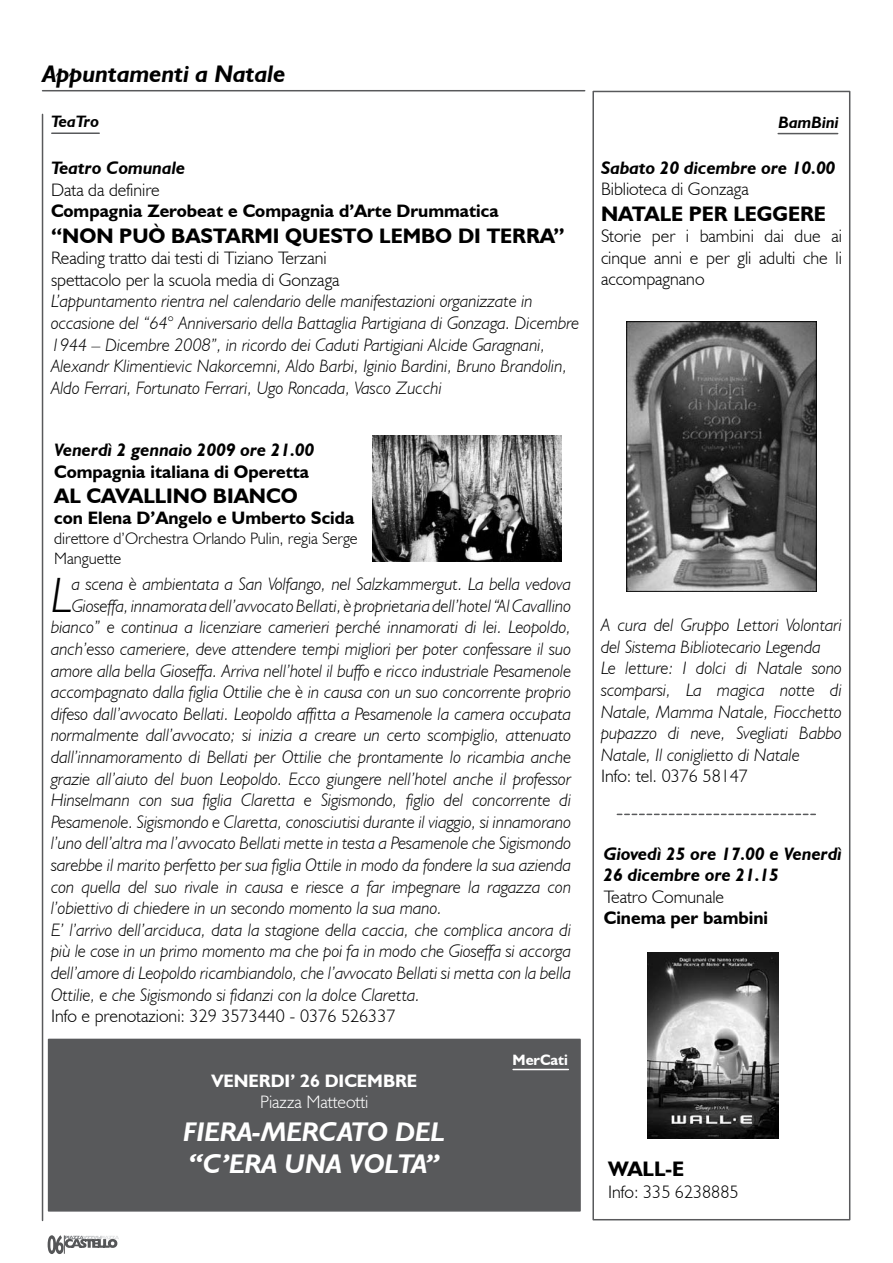
<style>
.page{position:relative;width:893px;height:1263px;background:#fff}
.page>*{position:absolute;margin:0;border:0;box-sizing:border-box;transform-origin:0 0}
.t1{font:italic 300 49.65px "Humanist 521 BT";color:#000}
.t2{font:italic 700 27px/32.4px "Humanist 521 BT";color:#fff}
.t3{font:italic 700 24px "Humanist 521 BT";color:#000}
.t4{font:700 21px "Humanist 521 BT";color:#000}
.t5{font:italic 300 18px/21.6px "Humanist 521 BT";color:#000}
.t6{font:300 18px/21.6px "Humanist 521 BT";color:#000;text-align:justify}
.t7{font:700 18px "Humanist 521 BT";color:#000}
.t8{font:italic 700 18px/21.6px "Humanist 521 BT";color:#000}
.t9{font:700 18px "Humanist 521 BT";color:#fff}
.t10{font:300 18px "Humanist 521 BT";color:#fff}
.t11{font:300 16.5px/19.8px "Humanist 521 BT";color:#000}
.t12{font:italic 700 16.5px "Humanist 521 BT";color:#000}
.t13{font:700 15px "Humanist 521 BT";color:#fff}
</style>
<div class="page">
<div style="left:592px;top:91px;width:258px;height:1129px;background:#fff;border:2px solid #58595b"></div>
<svg style="left:48px;top:1235px;width:71px;height:19px"></svg>
<hr style="left:43px;top:90px;width:542px;height:1px;background:#58595b">
<hr style="left:42px;top:114px;width:1px;height:1106px;background:#58595b">
<img style="left:648px;top:952px;width:130px;height:186px">
<svg style="left:617px;top:814px;width:198px;height:1px"></svg>
<img style="left:626px;top:321px;width:191px;height:270px">
<img style="left:373px;top:435px;width:188px;height:126px">
<hr style="left:52px;top:132px;width:47px;height:2px;background:#58595b">
<hr style="left:778px;top:133px;width:60px;height:1px;background:#58595b">
<div style="left:48px;top:1039px;width:533px;height:172px;background:#58595b"></div>
<hr style="left:513px;top:1069px;width:55px;height:1px;background:#fff">
<h3 class="t3" style="left:43px;top:59px;width:245px">Appuntamenti a Natale</h3>
<p class="t12" style="left:51px;top:111px;width:50px">TeaTro</p>
<p class="t12" style="left:778px;top:112px;width:62px">BamBini</p>
<p class="t8" style="left:51px;top:157px;width:136px">Teatro Comunale</p>
<p class="t6" style="left:51px;top:179px;width:110px">Data da definire</p>
<p class="t7" style="left:51px;top:200px;width:449px">Compagnia Zerobeat e Compagnia d’Arte Drummatica</p>
<p class="t4" style="left:51px;top:222px;width:515px">“NON PUÒ BASTARMI QUESTO LEMBO DI TERRA”</p>
<p class="t6" style="left:51px;top:247px;width:290px">Reading tratto dai testi di Tiziano Terzani spettacolo per la scuola media di Gonzaga</p>
<p class="t5" style="left:51px;top:290px;width:530px">L’appuntamento rientra nel calendario delle manifestazioni organizzate in occasione del “64° Anniversario della Battaglia Partigiana di Gonzaga. Dicembre 1944 – Dicembre 2008”, in ricordo dei Caduti Partigiani Alcide Garagnani, Alexandr Klimentievic Nakorcemni, Aldo Barbi, Iginio Bardini, Bruno Brandolin, Aldo Ferrari, Fortunato Ferrari, Ugo Roncada, Vasco Zucchi</p>
<p class="t8" style="left:54px;top:439px;width:262px">Venerdì 2 gennaio 2009 ore 21.00</p>
<p class="t7" style="left:54px;top:460px;width:257px">Compagnia italiana di Operetta</p>
<p class="t4" style="left:54px;top:482px;width:245px">AL CAVALLINO BIANCO</p>
<p class="t7" style="left:54px;top:507px;width:302px">con Elena D’Angelo e Umberto Scida</p>
<p class="t11" style="left:54px;top:528px;width:305px">direttore d’Orchestra Orlando Pulin, regia Serge<br>Manguette</p>
<h1 class="t1" style="left:51px;top:565px;width:22px">L</h1>
<p class="t5" style="left:72px;top:573px;width:501px">a scena è ambientata a San Volfango, nel Salzkammergut. La bella vedova</p>
<p class="t5" style="left:72px;top:595px;width:501px">Gioseffa, innamorata dell’avvocato Bellati, è proprietaria dell’hotel “Al Cavallino</p>
<p class="t5" style="left:51px;top:616px;width:522px">bianco” e continua a licenziare camerieri perché innamorati di lei. Leopoldo,</p>
<p class="t5" style="left:51px;top:638px;width:522px">anch’esso cameriere, deve attendere tempi migliori per poter confessare il suo</p>
<p class="t5" style="left:51px;top:659px;width:522px">amore alla bella Gioseffa. Arriva nell’hotel il buffo e ricco industriale Pesamenole</p>
<p class="t5" style="left:51px;top:681px;width:522px">accompagnato dalla figlia Ottilie che è in causa con un suo concorrente proprio</p>
<p class="t5" style="left:51px;top:703px;width:522px">difeso dall’avvocato Bellati. Leopoldo affitta a Pesamenole la camera occupata</p>
<p class="t5" style="left:51px;top:724px;width:522px">normalmente dall’avvocato; si inizia a creare un certo scompiglio, attenuato</p>
<p class="t5" style="left:51px;top:746px;width:522px">dall’innamoramento di Bellati per Ottilie che prontamente lo ricambia anche</p>
<p class="t5" style="left:51px;top:767px;width:522px">grazie all’aiuto del buon Leopoldo. Ecco giungere nell’hotel anche il professor</p>
<p class="t5" style="left:51px;top:789px;width:522px">Hinselmann con sua figlia Claretta e Sigismondo, figlio del concorrente di</p>
<p class="t5" style="left:51px;top:811px;width:522px">Pesamenole. Sigismondo e Claretta, conosciutisi durante il viaggio, si innamorano</p>
<p class="t5" style="left:51px;top:832px;width:522px">l’uno dell’altra ma l’avvocato Bellati mette in testa a Pesamenole che Sigismondo</p>
<p class="t5" style="left:51px;top:854px;width:522px">sarebbe il marito perfetto per sua figlia Ottile in modo da fondere la sua azienda</p>
<p class="t5" style="left:51px;top:875px;width:522px">con quella del suo rivale in causa e riesce a far impegnare la ragazza con</p>
<p class="t5" style="left:51px;top:897px;width:393px">l’obiettivo di chiedere in un secondo momento la sua mano.</p>
<p class="t5" style="left:51px;top:919px;width:522px">E’ l’arrivo dell’arciduca, data la stagione della caccia, che complica ancora di</p>
<p class="t5" style="left:51px;top:940px;width:522px">più le cose in un primo momento ma che poi fa in modo che Gioseffa si accorga</p>
<p class="t5" style="left:51px;top:962px;width:522px">dell’amore di Leopoldo ricambiandolo, che l’avvocato Bellati si metta con la bella</p>
<p class="t5" style="left:51px;top:983px;width:370px">Ottilie, e che Sigismondo si fidanzi con la dolce Claretta.</p>
<p class="t6" style="left:51px;top:1005px;width:346px">Info e prenotazioni: 329 3573440 - 0376 526337</p>
<p class="t9" style="left:211px;top:1069px;width:207px">VENERDI’ 26 DICEMBRE</p>
<p class="t10" style="left:260px;top:1091px;width:109px">Piazza Matteotti</p>
<h2 class="t2" style="left:183px;top:1114px;width:263px">FIERA-MERCATO DEL “C’ERA UNA VOLTA”</h2>
<p class="t13" style="left:512px;top:1050px;width:57px">MerCati</p>
<p class="t8" style="left:601px;top:156px;width:236px">Sabato 20 dicembre ore 10.00</p>
<p class="t6" style="left:601px;top:178px;width:149px">Biblioteca di Gonzaga</p>
<p class="t4" style="left:601px;top:200px;width:226px">NATALE PER LEGGERE</p>
<p class="t6" style="left:601px;top:225px;width:242px">Storie per i bambini dai due ai cinque anni e per gli adulti che li accompagnano</p>
<p class="t5" style="left:601px;top:614px;width:242px">A cura del Gruppo Lettori Volontari del Sistema Bibliotecario Legenda<br>Le letture: I dolci di Natale sono scomparsi, La magica notte di Natale, Mamma Natale, Fiocchetto pupazzo di neve, Svegliati Babbo Natale, Il coniglietto di Natale</p>
<p class="t6" style="left:601px;top:765px;width:149px">Info: tel. 0376 58147</p>
<p class="t8" style="left:604px;top:842px;width:240px">Giovedì 25 ore 17.00 e Venerdì<br>26 dicembre ore 21.15</p>
<p class="t6" style="left:604px;top:885px;width:122px">Teatro Comunale</p>
<p class="t7" style="left:604px;top:907px;width:166px">Cinema per bambini</p>
<p class="t4" style="left:608px;top:1156px;width:78px">WALL-E</p>
<p class="t6" style="left:608px;top:1181px;width:132px">Info: 335 6238885</p>
</div>
